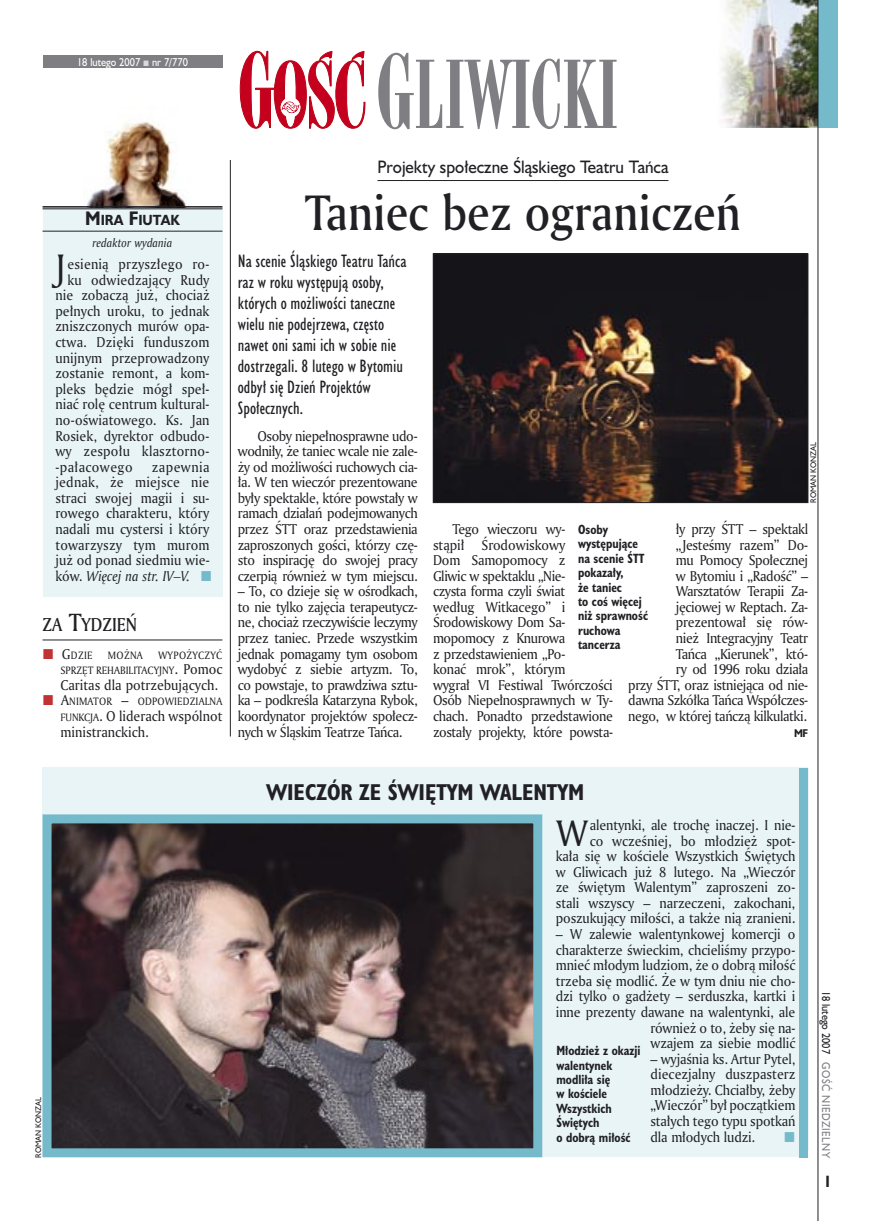
<style>
.page{position:relative;width:872px;height:1221px;background:#fff}
.page>*{position:absolute;margin:0;border:0;box-sizing:border-box;transform-origin:0 0}
._05a_tytyl_AmMd_48_pt{font:90px "Modern 735 PL";color:#7f7f83;scale:.9 1}
._05a_tytyl_AmMd_32_pt{font:48px "Amerigo Md PL";color:#212125;scale:.9 1}
._03-3_body_liturgii_inicjal_2{font:35.55px "Amerigo PL";color:#212125;scale:.94 1}
._04-4_tytul_witrynki_lokal{font:700 21px "Humanst 521 Cn PL";color:#212125}
.t1{font:18px "Amerigo Md PL";color:#212125;scale:.9 1}
._06-4_lead_lokal_HuCn_11_pt{font:16.5px/21px "Humanst 521 Cn PL";color:#212125}
._04-3_nadtytul_lokal{font:16.5px "Humanst 521 PL";color:#212125;scale:.94 1}
._17_pagina_prawa{font:700 15px "Humanst 521 Cn PL";color:#212125;scale:.94 1}
._01_body_tekst{font:13.8px/15.6px "Amerigo PL";letter-spacing:-.03em;color:#212125;text-align:justify;scale:.94 1}
._03-3_body_liturgii_inicjal_2-2{font:13.8px/15.6px "Amerigo PL";letter-spacing:-.01em;color:#212125;text-align:justify;scale:.94 1}
._03_body_bez_akapitu{font:13.8px/15.6px "Amerigo PL";color:#212125;scale:.94 1}
._03-3_body_liturgii_inicjal_2-3{font:13.8px "Amerigo PL";letter-spacing:.01em;color:#212125;scale:.94 1}
._03-3_body_liturgii_inicjal_2-4{font:13.8px "Amerigo PL";letter-spacing:.015em;color:#212125;scale:.94 1}
._03-3_body_liturgii_inicjal_2-5{font:13.8px "Amerigo PL";letter-spacing:.03em;color:#212125;scale:.94 1}
._12c_autor_glowka_HuBd{font:700 13.5px "Humanst 521 PL";color:#212125;scale:.9 1}
._09_podpis_zdjecia_HuCnB{font:700 12.3px/14.4px "Humanst 521 Cn PL";color:#212125;scale:.94 1}
._12d_notka_o_autorze{font:italic 11.7px "Amerigo PL";color:#212125;scale:.94 1}
._18_data_lewa{font:10.5px "Humanst 521 PL";color:#fff;scale:.9 1}
._19a_data_prawa_GOSC{font:10.5px "Humanst 521 PL";letter-spacing:.05em;color:#7f7f83;scale:.9 1}
._19_data_prawa{font:10.5px "Humanst 521 PL";color:#212125;scale:.9 1}
._03_body_bez_akapitu-2{font:10.35px/15.6px "Amerigo PL";letter-spacing:.015em;color:#212125;text-align:right;scale:.94 1}
._12a_autor_na_koncu_HuBd{font:700 10.35px "Humanst 521 PL";color:#212125;scale:.9 1}
._09a_autor_zdjecia_Hu_5_pt{font:7.5px "Humanst 521 PL";color:#212125;scale:.94 1}
.s1{font-size:18px}
.s2{font-style:italic}
.s3{font-size:24px}
.s4{font-size:13.8px}
.s5{font-size:10.35px}
.s6{font-size:97.5px}
</style>
<div class="page">
<div style="left:43px;top:207px;width:179px;height:389px;background:#e9f4f6"></div>
<img style="left:721px;top:0;width:96px;height:128px">
<svg style="left:240px;top:51px;width:125px;height:78px"></svg>
<div style="left:43px;top:55px;width:179px;height:13px;background:#7f7f83"></div>
<div style="left:818px;top:0;width:19px;height:128px;background:#75baca"></div>
<hr style="left:817px;top:0;width:1px;height:1220px;background:#212125">
<hr style="left:230px;top:160px;width:1px;height:576px;background:#212125">
<div style="left:43px;top:767px;width:765px;height:383px;background:#e9f4f6"></div>
<img style="left:53px;top:824px;width:479px;height:323px">
<div style="left:43px;top:814px;width:499px;height:343px;border:9px solid #75baca"></div>
<div style="left:799px;top:767px;width:9px;height:390px;background:#75baca"></div>
<hr style="left:377px;top:180px;width:291px;height:1px;background:#212125">
<img style="left:435px;top:255px;width:371px;height:246px">
<div style="left:433px;top:253px;width:375px;height:250px;border:1px solid #212125"></div>
<img style="left:86px;top:121px;width:103px;height:85px">
<hr style="left:43px;top:206px;width:179px;height:1px;background:#212125">
<hr style="left:43px;top:208px;width:179px;height:1px;background:#212125">
<hr style="left:43px;top:231px;width:179px;height:1px;background:#212125">
<hr style="left:43px;top:639px;width:179px;height:1px;background:#212125">
<p class="_18_data_lewa" style="left:77px;top:55px;width:125px">18 lutego 2007 nr 7/770</p>
<p class="_12c_autor_glowka_HuBd" style="left:85px;top:211px;width:107px"><span class="s1">M</span>IRA <span class="s1">F</span>IUTAK</p>
<p class="_12d_notka_o_autorze" style="left:93px;top:235px;width:86px">redaktor wydania</p>
<p class="_03-3_body_liturgii_inicjal_2" style="left:55px;top:244px;width:12px">J</p>
<p class="_03-3_body_liturgii_inicjal_2-3" style="left:67px;top:255px;width:153px">esienią przyszłego ro-</p>
<p class="_03-3_body_liturgii_inicjal_2-3" style="left:67px;top:270px;width:153px">ku odwiedzający Rudy</p>
<p class="_03-3_body_liturgii_inicjal_2-2" style="left:55px;top:287px;width:165px">nie zobaczą już, chociaż</p>
<p class="_03-3_body_liturgii_inicjal_2-2" style="left:55px;top:303px;width:165px">pełnych uroku, to jednak</p>
<p class="_03-3_body_liturgii_inicjal_2-2" style="left:55px;top:318px;width:165px">zniszczonych murów opa-</p>
<p class="_03-3_body_liturgii_inicjal_2-3" style="left:55px;top:333px;width:165px">ctwa. Dzięki funduszom</p>
<p class="_03-3_body_liturgii_inicjal_2-2" style="left:55px;top:349px;width:165px">unijnym przeprowadzony</p>
<p class="_03-3_body_liturgii_inicjal_2-2" style="left:55px;top:365px;width:165px">zostanie remont, a kom-</p>
<p class="_03-3_body_liturgii_inicjal_2-2" style="left:55px;top:380px;width:165px">pleks będzie mógł speł-</p>
<p class="_03-3_body_liturgii_inicjal_2-2" style="left:55px;top:396px;width:165px">niać rolę centrum kultural-</p>
<p class="_03-3_body_liturgii_inicjal_2-2" style="left:55px;top:412px;width:165px">no-oświatowego. Ks. Jan</p>
<p class="_03-3_body_liturgii_inicjal_2-2" style="left:55px;top:427px;width:165px">Rosiek, dyrektor odbudo-</p>
<p class="_03-3_body_liturgii_inicjal_2-4" style="left:55px;top:442px;width:165px">wy zespołu klasztorno-</p>
<p class="_03-3_body_liturgii_inicjal_2-5" style="left:55px;top:457px;width:84px">-pałacowego</p>
<p class="_03-3_body_liturgii_inicjal_2-2" style="left:55px;top:458px;width:165px;text-indent:96px">zapewnia jednak, że miejsce nie straci swojej magii i su&shy;rowego charakteru, który nadali mu cystersi i który towarzyszy tym murom już od ponad siedmiu wie&shy;ków. <span class="s2">Więcej na str. IV–V.</span></p>
<p class="t1" style="left:43px;top:612px;width:107px">ZA <span class="s3">T</span>YDZIEŃ</p>
<p class="_03_body_bez_akapitu-2" style="left:62px;top:646px;width:34px"><span class="s4">G</span>DZIE</p>
<p class="_03_body_bez_akapitu-2" style="left:108px;top:646px;width:39px">MOŻNA</p>
<p class="_03_body_bez_akapitu-2" style="left:60px;top:646px;width:174px">WYPOŻYCZYĆ<br>SPRZĘT REHABILITACYJNY<span class="s4">. Pomoc</span></p>
<p class="_03_body_bez_akapitu" style="left:60px;top:676px;width:169px">Caritas dla potrzebujących.</p>
<p class="_03_body_bez_akapitu-2" style="left:61px;top:693px;width:173px"><span class="s4">A</span>NIMATOR <span class="s4">–</span> ODPOWIEDZIALNA</p>
<p class="_03_body_bez_akapitu" style="left:60px;top:707px;width:174px"><span class="s5">FUNKCJA</span>. O liderach wspólnot ministranckich.</p>
<p class="_05a_tytyl_AmMd_48_pt" style="left:376px;top:39px;width:271px"><span class="s6">G</span>LIWICKI</p>
<p class="_04-3_nadtytul_lokal" style="left:377px;top:156px;width:311px">Projekty społeczne Śląskiego Teatru Tańca</p>
<p class="_05a_tytyl_AmMd_32_pt" style="left:305px;top:180px;width:486px">Taniec bez ograniczeń</p>
<p class="_06-4_lead_lokal_HuCn_11_pt" style="left:238px;top:250px;width:170px">Na scenie Śląskiego Teatru Tańca raz w roku występują osoby, których o możliwości taneczne wielu nie podejrzewa, często nawet oni sami ich w sobie nie dostrzegali. 8 lutego w Bytomiu odbył się Dzień Projektów<br>Społecznych.</p>
<p class="_01_body_tekst" style="left:238px;top:427px;width:193px;text-indent:20px">Osoby niepełnosprawne udo&shy;wodniły, że taniec wcale nie zale&shy;ży od możliwości ruchowych cia&shy;ła. W ten wieczór prezentowane były spektakle, które powstały w ramach działań podejmowanych przez ŚTT oraz przedstawienia zaproszonych gości, którzy czę&shy;sto inspirację do swojej pracy czerpią również w tym miejscu.</p>
<p class="_01_body_tekst" style="left:238px;top:583px;width:193px">– To, co dzieje się w ośrodkach, to nie tylko zajęcia terapeutycz&shy;ne, chociaż rzeczywiście leczymy przez taniec. Przede wszystkim jednak pomagamy tym osobom wydobyć z siebie artyzm. To, co powstaje, to prawdziwa sztu&shy;ka – podkreśla Katarzyna Rybok, koordynator projektów społecz&shy;nych w Śląskim Teatrze Tańca.</p>
<p class="_09a_autor_zdjecia_Hu_5_pt" style="left:808px;top:503px;width:66px;rotate:-90deg">ROMAN KONZAL</p>
<p class="_01_body_tekst" style="left:433px;top:521px;width:193px;text-align:left;text-indent:20px">Tego wieczoru wy-<br>stąpił Środowiskowy<br>Dom Samopomocy z<br>Gliwic w spektaklu „Nie-<br>czysta forma czyli świat<br>według Witkacego” i<br>Środowiskowy Dom Sa&shy;mopomocy z Knurowa<br>z przedstawieniem „Po-<br>konać mrok”, którym<br>wygrał VI Festiwal Twórczości<br>Osób Niepełnosprawnych w Ty&shy;chach. Ponadto przedstawione zostały projekty, które powsta-</p>
<p class="_01_body_tekst" style="left:628px;top:521px;width:193px;text-align:right">ły przy ŚTT – spektakl „Jesteśmy razem” Do-<br>mu Pomocy Społecznej<br>w Bytomiu i „Radość” –<br>Warsztatów Terapii Za&shy;jęciowej w Reptach. Za&shy;prezentował się rów-<br>nież Integracyjny Teatr<br>Tańca „Kierunek”, któ-<br>ry od 1996 roku działa<br>przy ŚTT, oraz istniejąca od nie&shy;dawna Szkółka Tańca Współczes&shy;nego, w której tańczą kilkulatki.</p>
<p class="_09_podpis_zdjecia_HuCnB" style="left:578px;top:521px;width:76px">Osoby występujące na scenie ŚTT pokazały,<br>że taniec<br>to coś więcej niż sprawność ruchowa tancerza</p>
<p class="_12a_autor_na_koncu_HuBd" style="left:794px;top:725px;width:17px">MF</p>
<p class="_09a_autor_zdjecia_Hu_5_pt" style="left:33px;top:1157px;width:66px;rotate:-90deg">ROMAN KONZAL</p>
<p class="_04-4_tytul_witrynki_lokal" style="left:266px;top:778px;width:319px">WIECZÓR ZE ŚWIĘTYM WALENTYM</p>
<p class="_03-3_body_liturgii_inicjal_2-2" style="left:556px;top:816px;width:256px;text-align:right">alentynki, ale trochę inaczej. I nie-<br>co wcześniej, bo młodzież spot-<br>kała się w kościele Wszystkich Świętych w Gliwicach już 8 lutego. Na „Wieczór ze świętym Walentym” zaproszeni zo&shy;stali wszyscy – narzeczeni, zakochani, poszukujący miłości, a także nią zranieni.</p>
<p class="_03-3_body_liturgii_inicjal_2-2" style="left:556px;top:925px;width:256px;text-align:right">– W zalewie walentynkowej komercji o charakterze świeckim, chcieliśmy przypo&shy;mnieć młodym ludziom, że o dobrą miłość trzeba się modlić. Że w tym dniu nie cho&shy;dzi tylko o gadżety – serduszka, kartki i inne prezenty dawane na walentynki, ale również o to, żeby się na-<br>wzajem za siebie modlić</p>
<p class="_03-3_body_liturgii_inicjal_2-2" style="left:650px;top:1050px;width:156px">– wyjaśnia ks. Artur Pytel, diecezjalny duszpasterz młodzieży. Chciałby, żeby „Wieczór” był początkiem stałych tego typu spotkań dla młodych ludzi.</p>
<p class="_03-3_body_liturgii_inicjal_2" style="left:556px;top:809px;width:35px">W</p>
<p class="_09_podpis_zdjecia_HuCnB" style="left:556px;top:1042px;width:91px">Młodzież z okazji walentynek modliła się<br>w kościele<br>Wszystkich<br>Świętych<br>o dobrą miłość</p>
<p class="_19_data_prawa" style="left:833px;top:990px;width:72px;rotate:90deg">18 lutego 2007</p>
<p class="_19a_data_prawa_GOSC" style="left:833px;top:1062px;width:108px;rotate:90deg">GOŚĆ NIEDZIELNY</p>
<p class="_17_pagina_prawa" style="left:825px;top:1171px;width:6px">I</p>
</div>
